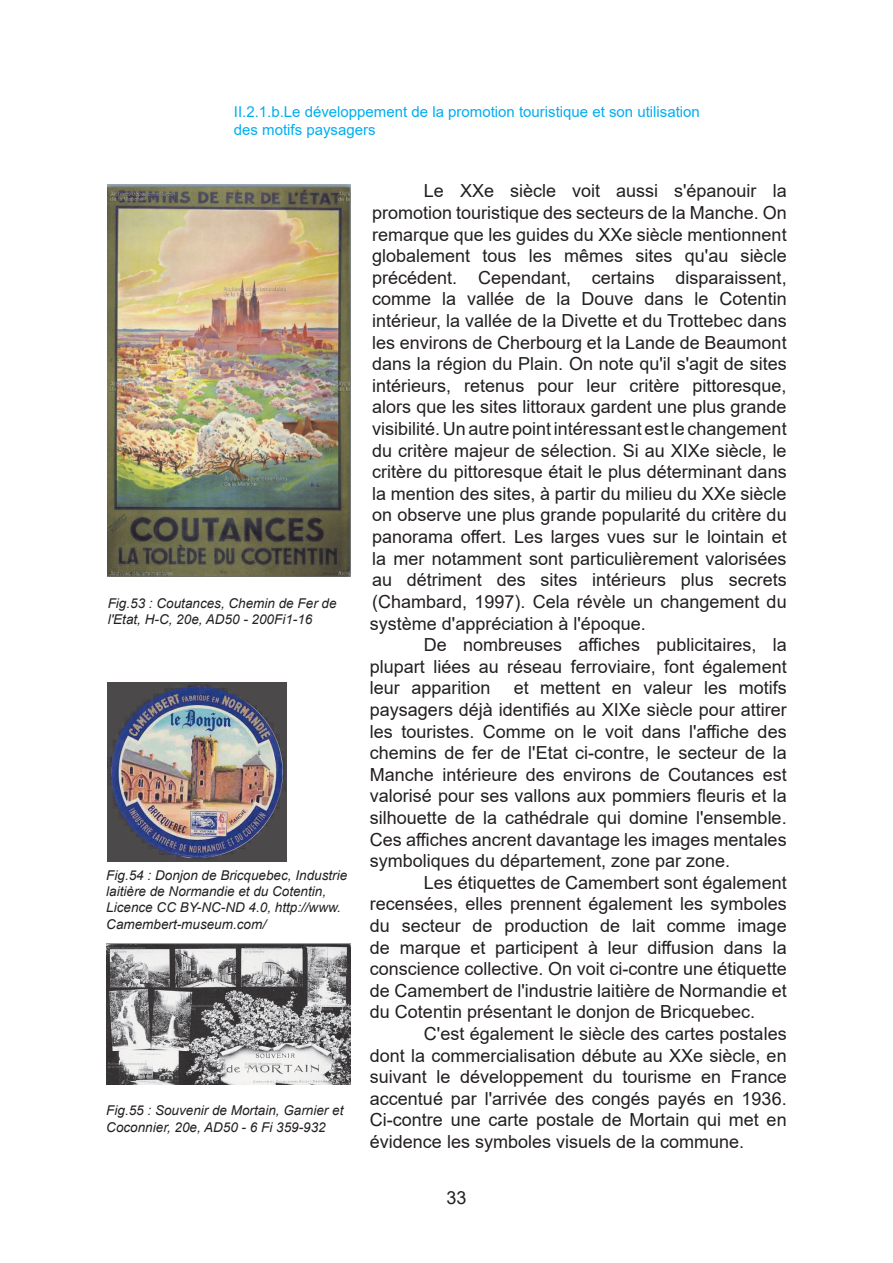
<style>
.page{position:relative;width:893px;height:1263px;background:#fff}
.page>*{position:absolute;margin:0;border:0;box-sizing:border-box;transform-origin:0 0}
.t1{font:18px/21.6px "Arial";color:#231f20;text-align:justify}
.t2{font:15px/18px "Arial";color:#00aeef}
.t3{font:italic 13.5px/16.2px "Arial";color:#231f20}
</style>
<div class="page">
<img style="left:108px;top:682px;width:178px;height:180px">
<img style="left:108px;top:185px;width:243px;height:392px">
<img style="left:106px;top:944px;width:245px;height:140px">
<p class="t2" style="left:234px;top:103px;width:468px">II.2.1.b.Le développement de la promotion touristique et son utilisation des motifs paysagers</p>
<p class="t3" style="left:108px;top:595px;width:230px">Fig.53 : Coutances, Chemin de Fer de l'Etat, H-C, 20e, AD50 - 200Fi1-16</p>
<p class="t3" style="left:106px;top:867px;width:242px">Fig.54 : Donjon de Bricquebec, Industrie laitière de Normandie et du Cotentin, Licence CC BY-NC-ND 4.0, http://www.<br>Camembert-museum.com/</p>
<p class="t3" style="left:106px;top:1103px;width:239px">Fig.55 : Souvenir de Mortain, Garnier et<br>Coconnier, 20e, AD50 - 6 Fi 359-932</p>
<p class="t1" style="left:370px;top:180px;width:418px;text-indent:54px">Le XXe siècle voit aussi s'épanouir la promotion touristique des secteurs de la Manche. On remarque que les guides du XXe siècle mentionnent globalement tous les mêmes sites qu'au siècle précédent. Cependant, certains disparaissent, comme la vallée de la Douve dans le Cotentin intérieur, la vallée de la Divette et du Trottebec dans les environs de Cherbourg et la Lande de Beaumont dans la région du Plain. On note qu'il s'agit de sites intérieurs, retenus pour leur critère pittoresque, alors que les sites littoraux gardent une plus grande visibilité. Un autre point intéressant est le changement du critère majeur de sélection. Si au XIXe siècle, le critère du pittoresque était le plus déterminant dans la mention des sites, à partir du milieu du XXe siècle on observe une plus grande popularité du critère du panorama offert. Les larges vues sur le lointain et la mer notamment sont particulièrement valorisées au détriment des sites intérieurs plus secrets (Chambard, 1997). Cela révèle un changement du système d'appréciation à l'époque.</p>
<p class="t1" style="left:370px;top:634px;width:418px;text-indent:54px">De nombreuses affiches publicitaires, la plupart liées au réseau ferroviaire, font également leur apparition</p>
<p class="t1" style="left:370px;top:677px;width:418px;text-indent:144px">et mettent en valeur les motifs paysagers déjà identifiés au XIXe siècle pour attirer les touristes. Comme on le voit dans l'affiche des chemins de fer de l'Etat ci-contre, le secteur de la Manche intérieure des environs de Coutances est valorisé pour ses vallons aux pommiers fleuris et la silhouette de la cathédrale qui domine l'ensemble.<br>Ces affiches ancrent davantage les images mentales symboliques du département, zone par zone.</p>
<p class="t1" style="left:370px;top:871px;width:418px;text-indent:54px">Les étiquettes de Camembert sont également recensées, elles prennent également les symboles du secteur de production de lait comme image de marque et participent à leur diffusion dans la conscience collective. On voit ci-contre une étiquette de Camembert de l'industrie laitière de Normandie et du Cotentin présentant le donjon de Bricquebec.</p>
<p class="t1" style="left:370px;top:1023px;width:418px;text-indent:54px">C'est également le siècle des cartes postales dont la commercialisation débute au XXe siècle, en suivant le développement du tourisme en France accentué par l'arrivée des congés payés en 1936.<br>Ci-contre une carte postale de Mortain qui met en évidence les symboles visuels de la commune.</p>
<p class="t1" style="left:446px;top:1186px;width:22px">33</p>
</div>
